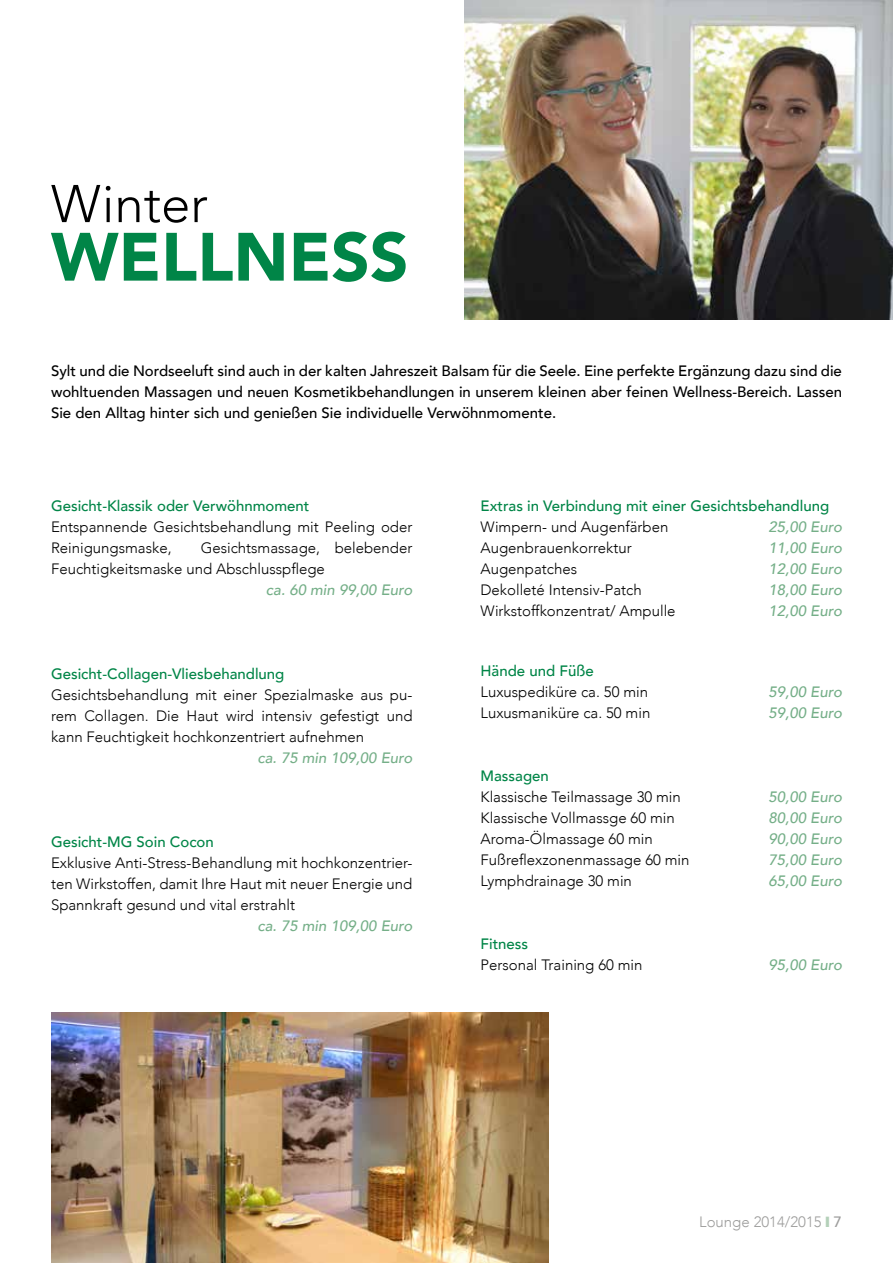
<style>
.page{position:relative;width:893px;height:1263px;background:#fff}
.page>*{position:absolute;margin:0;border:0;box-sizing:border-box;transform-origin:0 0}
.t1{font:900 67.5px "Avenir";color:#008547}
.t2{font:300 52.5px "Avenir";color:#000}
.t3{font:300 15px/21px "Avenir";color:#000}
.t4{font:500 15px/21px "Avenir";color:#000;text-align:justify}
.t5{font:italic 500 15px "Avenir";color:#75af88}
.t6{font:500 15px "Avenir";color:#008547}
.t7{font:300 15px "Avenir";color:#9d9d9c}
.s1{color:#b4d0b9}
.s2{font-weight:500}
</style>
<div class="page">
<img style="left:51px;top:1013px;width:497px;height:250px">
<img style="left:465px;top:0;width:428px;height:320px">
<h2 class="t2" style="left:51px;top:173px;width:158px">Winter</h2>
<h1 class="t1" style="left:51px;top:199px;width:359px">WELLNESS</h1>
<p class="t4" style="left:51px;top:360px;width:792px">Sylt und die Nordseeluft sind auch in der kalten Jahreszeit Balsam für die Seele. Eine perfekte Ergänzung dazu sind die wohltuenden Massagen und neuen Kosmetikbehandlungen in unserem kleinen aber feinen Wellness-Bereich. Lassen Sie den Alltag hinter sich und genießen Sie individuelle Verwöhnmomente.</p>
<p class="t6" style="left:51px;top:493px;width:260px">Gesicht-Klassik oder Verwöhnmoment</p>
<p class="t3" style="left:51px;top:516px;width:363px">Entspannende Gesichtsbehandlung mit Peeling oder<br>Reinigungsmaske,</p>
<p class="t3" style="left:51px;top:537px;width:363px;text-indent:150px">Gesichtsmassage, belebender<br>Feuchtigkeitsmaske und Abschlusspflege</p>
<p class="t5" style="left:266px;top:581px;width:148px">ca. 60 min 99,00 Euro</p>
<p class="t6" style="left:51px;top:661px;width:235px">Gesicht-Collagen-Vliesbehandlung</p>
<p class="t3" style="left:51px;top:684px;width:363px;text-align:justify">Gesichtsbehandlung mit einer Spezialmaske aus pu&shy;rem Collagen. Die Haut wird intensiv gefestigt und kann Feuchtigkeit hochkonzentriert aufnehmen</p>
<p class="t5" style="left:258px;top:749px;width:156px">ca. 75 min 109,00 Euro</p>
<p class="t6" style="left:51px;top:829px;width:164px">Gesicht-MG Soin Cocon</p>
<p class="t3" style="left:51px;top:852px;width:363px;text-align:justify">Exklusive Anti-Stress-Behandlung mit hochkonzentrier&shy;ten Wirkstoffen, damit Ihre Haut mit neuer Energie und Spannkraft gesund und vital erstrahlt</p>
<p class="t5" style="left:258px;top:917px;width:156px">ca. 75 min 109,00 Euro</p>
<p class="t6" style="left:480px;top:493px;width:350px">Extras in Verbindung mit einer Gesichtsbehandlung</p>
<p class="t3" style="left:480px;top:516px;width:189px">Wimpern- und Augenfärben</p>
<p class="t5" style="left:768px;top:518px;width:75px">25,00 Euro</p>
<p class="t3" style="left:480px;top:537px;width:153px">Augenbrauenkorrektur</p>
<p class="t5" style="left:768px;top:539px;width:75px">11,00 Euro</p>
<p class="t3" style="left:480px;top:558px;width:98px">Augenpatches</p>
<p class="t5" style="left:768px;top:560px;width:75px">12,00 Euro</p>
<p class="t3" style="left:480px;top:579px;width:163px">Dekolleté Intensiv-Patch</p>
<p class="t5" style="left:768px;top:581px;width:75px">18,00 Euro</p>
<p class="t3" style="left:480px;top:600px;width:197px">Wirkstoffkonzentrat/ Ampulle</p>
<p class="t5" style="left:768px;top:602px;width:75px">12,00 Euro</p>
<p class="t6" style="left:480px;top:658px;width:115px">Hände und Füße</p>
<p class="t3" style="left:480px;top:681px;width:169px">Luxuspediküre ca. 50 min</p>
<p class="t5" style="left:768px;top:683px;width:75px">59,00 Euro</p>
<p class="t3" style="left:480px;top:702px;width:171px">Luxusmaniküre ca. 50 min</p>
<p class="t5" style="left:768px;top:704px;width:75px">59,00 Euro</p>
<p class="t6" style="left:480px;top:763px;width:70px">Massagen</p>
<p class="t3" style="left:480px;top:786px;width:202px">Klassische Teilmassage 30 min</p>
<p class="t5" style="left:768px;top:788px;width:75px">50,00 Euro</p>
<p class="t3" style="left:480px;top:807px;width:196px">Klassische Vollmassge 60 min</p>
<p class="t5" style="left:768px;top:809px;width:75px">80,00 Euro</p>
<p class="t3" style="left:480px;top:828px;width:174px">Aroma-Ölmassage 60 min</p>
<p class="t5" style="left:768px;top:830px;width:75px">90,00 Euro</p>
<p class="t3" style="left:480px;top:849px;width:211px">Fußreflexzonenmassage 60 min</p>
<p class="t5" style="left:768px;top:851px;width:75px">75,00 Euro</p>
<p class="t3" style="left:480px;top:870px;width:153px">Lymphdrainage 30 min</p>
<p class="t5" style="left:768px;top:872px;width:75px">65,00 Euro</p>
<p class="t6" style="left:480px;top:931px;width:49px">Fitness</p>
<p class="t3" style="left:480px;top:954px;width:164px">Personal Training 60 min</p>
<p class="t5" style="left:768px;top:956px;width:75px">95,00 Euro</p>
<p class="t7" style="left:699px;top:1213px;width:144px">Lounge 2014/2015 <span class="s1">❙</span> <span class="s2">7</span></p>
</div>
